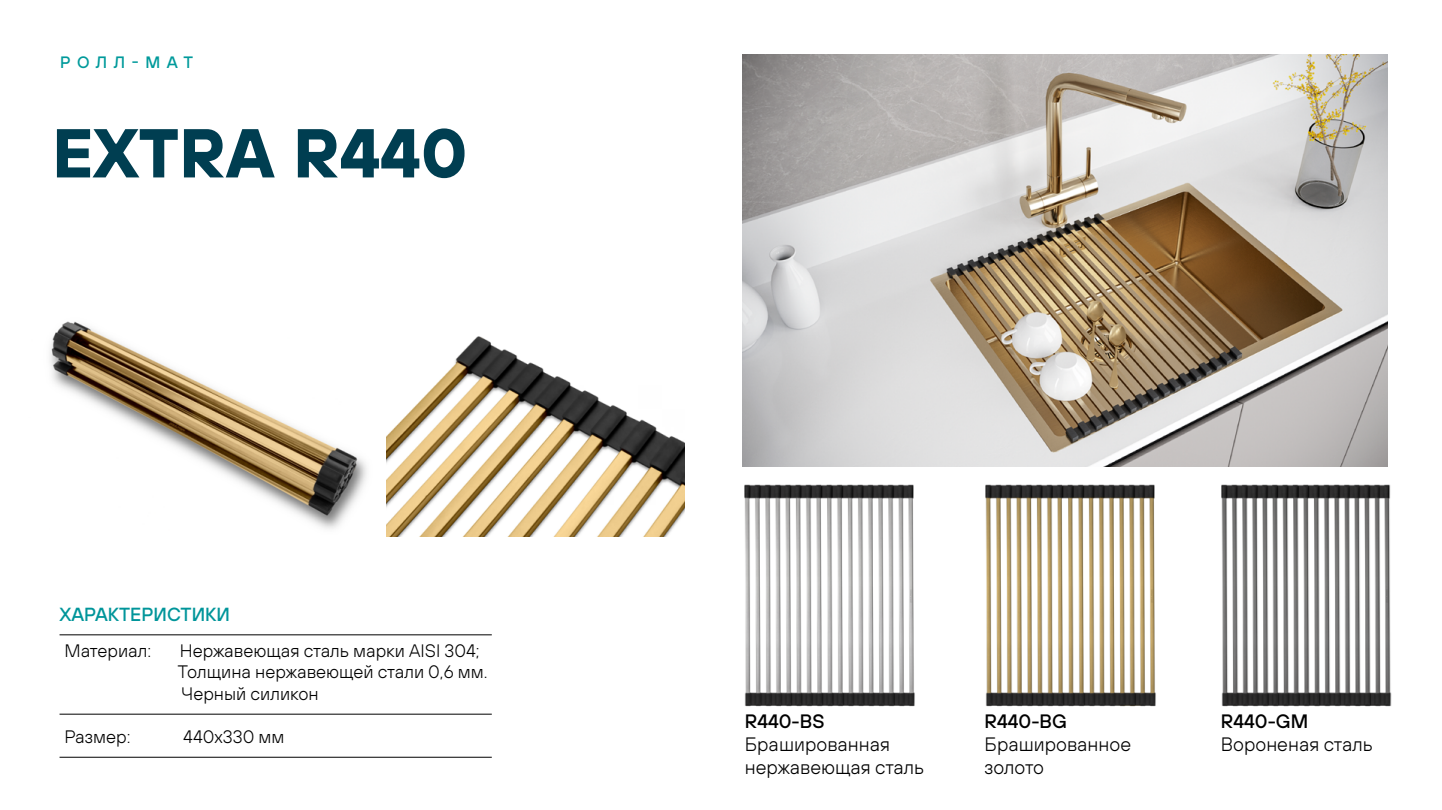
<style>
.page{position:relative;width:1442px;height:810px;background:#fff}
.page>*{position:absolute;margin:0;border:0;box-sizing:border-box;transform-origin:0 0}
.t1{font:700 69px "TT Hoves";color:#003e51}
.t2{font:300 19.35px/23.2px "TT Hoves";color:#000}
.t3{font:500 19.35px "TT Hoves";color:#000}
.t4{font:500 19.05px "TT Hoves";color:#00959a}
.t5{font:300 18px/21.6px "TT Hoves";color:#000}
.t6{font:500 16.5px "TT Hoves";letter-spacing:.4em;color:#009a9b}
</style>
<div class="page">
<img style="left:387px;top:336px;width:297px;height:200px">
<img style="left:50px;top:321px;width:317px;height:208px">
<hr style="left:60px;top:714px;width:432px;height:1px;background:#000">
<hr style="left:60px;top:634px;width:432px;height:1px;background:#000">
<hr style="left:60px;top:757px;width:432px;height:1px;background:#000">
<img style="left:744px;top:484px;width:171px;height:223px">
<img style="left:742px;top:54px;width:645px;height:412px">
<img style="left:985px;top:484px;width:171px;height:223px">
<img style="left:1221px;top:484px;width:171px;height:223px">
<p class="t6" style="left:60px;top:52px;width:135px">РОЛЛ-МАТ</p>
<h1 class="t1" style="left:52px;top:106px;width:417px">EXTRA R440</h1>
<p class="t4" style="left:60px;top:603px;width:172px">ХАРАКТЕРИСТИКИ</p>
<p class="t5" style="left:64px;top:639px;width:88px">Материал:</p>
<p class="t5" style="left:177px;top:639px;width:312px">Нержавеющая сталь марки AISI 304;<br>Толщина нержавеющей стали 0,6 мм.<br>Черный силикон</p>
<p class="t5" style="left:64px;top:726px;width:68px">Размер:</p>
<p class="t5" style="left:183px;top:726px;width:103px">440х330 мм</p>
<p class="t3" style="left:745px;top:708px;width:81px">R440-BS</p>
<p class="t2" style="left:745px;top:732px;width:181px">Брашированная нержавеющая сталь</p>
<p class="t3" style="left:984px;top:708px;width:84px">R440-BG</p>
<p class="t2" style="left:984px;top:732px;width:148px">Брашированное золото</p>
<p class="t3" style="left:1220px;top:708px;width:89px">R440-GM</p>
<p class="t2" style="left:1220px;top:732px;width:153px">Вороненая сталь</p>
</div>
